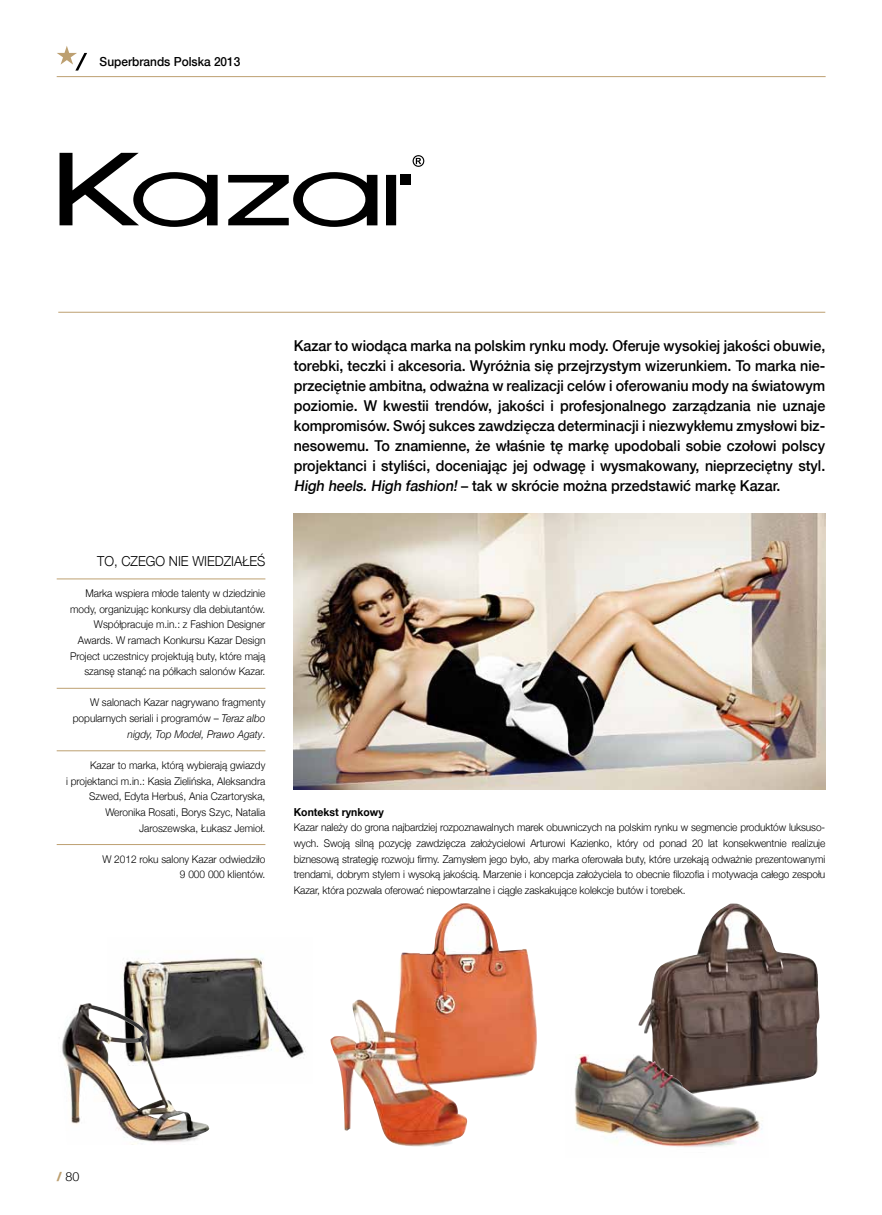
<style>
.page{position:relative;width:882px;height:1215px;background:#fff}
.page>*{position:absolute;margin:0;border:0;box-sizing:border-box;transform-origin:0 0}
.t1{font:500 15px/20px "Helvetica Neue";color:#000;text-align:justify;scale:.95 1}
.t2{font:300 13.75px "Helvetica Neue";color:#000;scale:.95 1}
.t3{font:500 12.5px "Helvetica Neue";color:#000;scale:.95 1}
.t4{font:300 12.5px "Helvetica Neue";color:#000}
.t5{font:700 11px "Helvetica Neue";color:#000;scale:.95 1}
.t6{font:300 10.62px/15.6px "Helvetica Neue";color:#000;text-align:right;scale:.95 1}
.s1{font-style:italic}
.s2{font-family:"Helvetica Neue LT Pro";font-weight:800;color:#bda071}
</style>
<div class="page">
<img style="left:123px;top:957px;width:183px;height:101px">
<img style="left:59px;top:1003px;width:150px;height:142px">
<img style="left:330px;top:903px;width:207px;height:244px">
<hr style="left:57px;top:76px;width:769px;height:1px;background:#bda071">
<hr style="left:58px;top:312px;width:767px;height:1px;background:#bda071">
<hr style="left:57px;top:578px;width:208px;height:1px;background:#bda071">
<hr style="left:57px;top:688px;width:208px;height:1px;background:#bda071">
<hr style="left:57px;top:750px;width:208px;height:1px;background:#bda071">
<hr style="left:57px;top:844px;width:208px;height:1px;background:#bda071">
<svg style="left:57px;top:46px;width:30px;height:25px"></svg>
<div style="left:386px;top:175px;width:10px;height:50px;background:#000"></div>
<div style="left:401px;top:175px;width:10px;height:10px;background:#000"></div>
<svg style="left:413px;top:155px;width:11px;height:12px"></svg>
<svg style="left:60px;top:153px;width:158px;height:74px"></svg>
<svg style="left:228px;top:172px;width:149px;height:55px"></svg>
<img style="left:294px;top:514px;width:531px;height:276px">
<img style="left:638px;top:904px;width:182px;height:180px">
<img style="left:575px;top:1054px;width:193px;height:93px">
<p class="t3" style="left:100px;top:54px;width:150px">Superbrands Polska 2013</p>
<p class="t2" style="left:97px;top:553px;width:179px">TO, CZEGO NIE WIEDZIAŁEŚ</p>
<p class="t6" style="left:70px;top:585px;width:207px">Marka wspiera młode talenty w dziedzinie mody, organizując konkursy dla debiutantów.<br>Współpracuje m.in.: z Fashion Designer Awards. W ramach Konkursu Kazar Design Project uczestnicy projektują buty, które mają szansę stanąć na półkach salonów Kazar.</p>
<p class="t6" style="left:73px;top:695px;width:204px">W salonach Kazar nagrywano fragmenty popularnych seriali i programów – <span class="s1">Teraz albo nigdy, Top Model, Prawo Agaty</span>.</p>
<p class="t6" style="left:66px;top:757px;width:211px">Kazar to marka, którą wybierają gwiazdy<br>i projektanci m.in.: Kasia Zielińska, Aleksandra Szwed, Edyta Herbuś, Ania Czartoryska, Weronika Rosati, Borys Szyc, Natalia Jaroszewska, Łukasz Jemioł.</p>
<p class="t6" style="left:102px;top:851px;width:173px">W 2012 roku salony Kazar odwiedziło<br>9 000 000 klientów.</p>
<p class="t1" style="left:294px;top:335px;width:561px">Kazar to wiodąca marka na polskim rynku mody. Oferuje wysokiej jakości obuwie, torebki, teczki i akcesoria. Wyróżnia się przejrzystym wizerunkiem. To marka nie&shy;przeciętnie ambitna, odważna w realizacji celów i oferowaniu mody na światowym poziomie. W kwestii trendów, jakości i profesjonalnego zarządzania nie uznaje kompromisów. Swój sukces zawdzięcza determinacji i niezwykłemu zmysłowi biz&shy;nesowemu. To znamienne, że właśnie tę markę upodobali sobie czołowi polscy projektanci i styliści, doceniając jej odwagę i wysmakowany, nieprzeciętny styl.<br><span class="s1">High heels. High fashion!</span> – tak w skrócie można przedstawić markę Kazar.</p>
<p class="t5" style="left:294px;top:805px;width:96px">Kontekst rynkowy</p>
<p class="t6" style="left:294px;top:820px;width:561px;text-align:justify">Kazar należy do grona najbardziej rozpoznawalnych marek obuwniczych na polskim rynku w segmencie produktów luksuso&shy;wych. Swoją silną pozycję zawdzięcza założycielowi Arturowi Kazienko, który od ponad 20 lat konsekwentnie realizuje biznesową strategię rozwoju firmy. Zamysłem jego było, aby marka oferowała buty, które urzekają odważnie prezentowanymi trendami, dobrym stylem i wysoką jakością. Marzenie i koncepcja założyciela to obecnie filozofia i motywacja całego zespołu Kazar, która pozwala oferować niepowtarzalne i ciągle zaskakujące kolekcje butów i torebek.</p>
<p class="t4" style="left:57px;top:1169px;width:24px"><span class="s2">/</span> 80</p>
</div>
